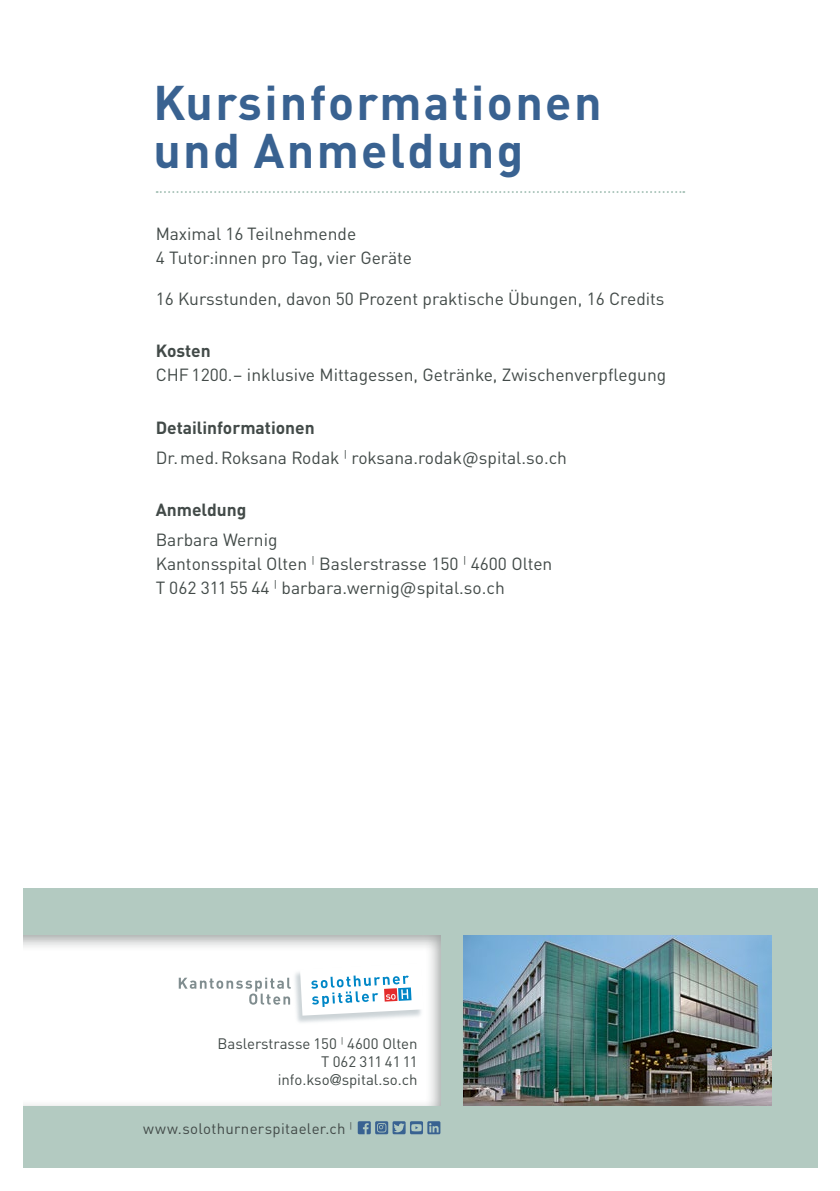
<style>
.page{position:relative;width:840px;height:1191px;background:#fff}
.page>*{position:absolute;margin:0;border:0;box-sizing:border-box;transform-origin:0 0}
.t1{font:700 48px/48px "DINOT";letter-spacing:.05em;color:#396291}
.t2{font:17.4px/24px "DINOT";color:#424a48}
.t3{font:700 17.4px "DINOT";color:#424a48}
.t4{font:15px/18px "DINOT";color:#424a48;text-align:right}
.t5{font:15px "DINOT";letter-spacing:.02em;color:#424a48}
.s1{font-weight:700}
.s2{font-family:"Helvetica Neue"}
</style>
<div class="page">
<svg style="left:157px;top:191px;width:527px;height:2px"></svg>
<div style="left:23px;top:888px;width:793px;height:280px;background:#b3cac1"></div>
<div style="left:0;top:919px;width:458px;height:188px;background:#424a48;opacity:.5"></div>
<div style="left:0;top:912px;width:23px;height:216px;background:#fff"></div>
<svg style="left:357px;top:1121px;width:83px;height:13px"></svg>
<img style="left:290px;top:961px;width:135px;height:65px">
<svg style="left:300px;top:962px;width:123px;height:53px;background:#dfebf2"></svg>
<svg style="left:179px;top:977px;width:111px;height:27px;background:#e5e8e8"></svg>
<img style="left:463px;top:935px;width:308px;height:170px">
<h1 class="t1" style="left:153px;top:74px;width:449px">Kursinformationen und Anmeldung</h1>
<p class="t2" style="left:156px;top:220px;width:258px">Maximal 16 Teilnehmende<br>4 Tutor:innen pro Tag, vier Geräte</p>
<p class="t2" style="left:156px;top:285px;width:510px">16 Kursstunden, davon 50 Prozent praktische Übungen, 16 Credits</p>
<p class="t3" style="left:156px;top:337px;width:56px">Kosten</p>
<p class="t2" style="left:156px;top:362px;width:512px">CHF 1200.– inklusive Mittagessen, Getränke, Zwischenverpflegung</p>
<p class="t2" style="left:156px;top:411px;width:412px;line-height:29.6px"><span class="s1">Detailinformationen<br></span>Dr.med.Roksana Rodak <sup>|</sup> roksana.rodak@spital.so.ch</p>
<p class="t3" style="left:155px;top:496px;width:92px">Anmeldung</p>
<p class="t2" style="left:155px;top:526px;width:398px">Barbara Wernig<br>Kantonsspital Olten <sup>|</sup> Baslerstrasse 150 <sup>|</sup> 4600 Olten<br>T 062 311 55 44 <sup>|</sup> barbara.wernig@spital.so.ch</p>
<p class="t4" style="left:217px;top:1033px;width:202px">Baslerstrasse 150 <sup>|</sup> 4600 Olten<br>T 062 311 41 11 info.kso<span class="s2">@</span>spital.so.ch</p>
<p class="t5" style="left:143px;top:1117px;width:210px">www.solothurnerspitaeler.ch <sup>|</sup></p>
</div>
